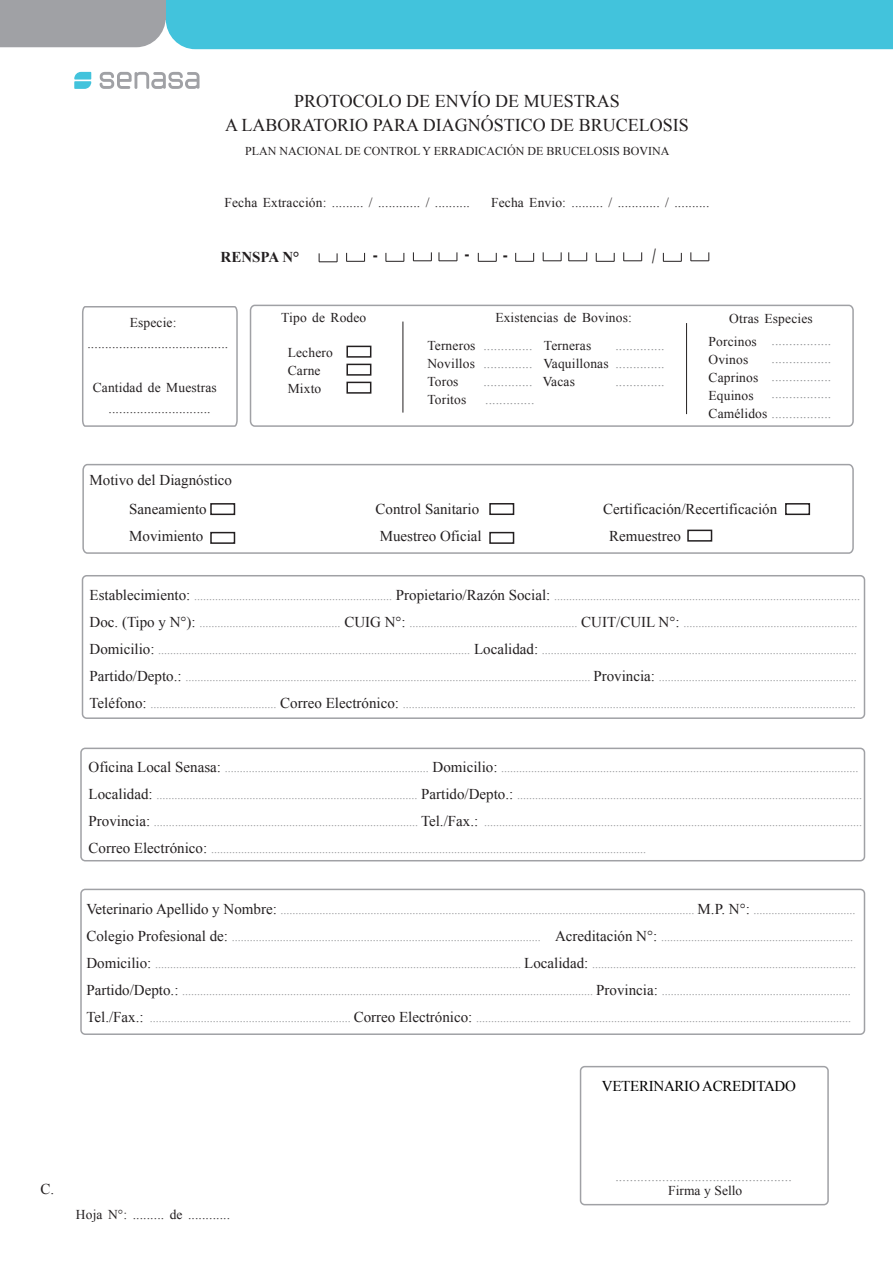
<style>
.page{position:relative;width:893px;height:1263px;background:#fff}
.page>*{position:absolute;margin:0;border:0;box-sizing:border-box;transform-origin:0 0}
.t1{font:700 21px "Times New Roman";color:#231f20;scale:.64 1}
.t2{font:18px/24px "Times New Roman";color:#231f20;text-align:center}
.t3{font:15px "Times New Roman";color:#231f20}
.t4{font:15px "Times New Roman";letter-spacing:-.02em;color:#000}
.t5{font:700 15px "Times New Roman";color:#231f20}
.t6{font:13.5px/18px "Times New Roman";letter-spacing:.01em;color:#231f20}
.t7{font:13.5px "Times New Roman";color:#808285}
.t8{font:12px "Times New Roman";color:#808285}
.t9{font:12px "Times New Roman";color:#231f20}
.s1{color:#808285}
.s2{font-size:15px;color:#231f20}
</style>
<div class="page">
<svg style="left:100px;top:72px;width:100px;height:17px"></svg>
<svg style="left:74px;top:72px;width:17px;height:17px"></svg>
<svg style="left:0;top:20px;width:893px;height:29px;background:#56bed3"></svg>
<div style="left:0;top:0;width:166px;height:20px;background:#a0a1a5"></div>
<div style="left:166px;top:0;width:727px;height:20px;background:#42c3dc"></div>
<svg style="left:82px;top:306px;width:156px;height:121px"></svg>
<svg style="left:249px;top:304px;width:605px;height:123px"></svg>
<svg style="left:82px;top:463px;width:772px;height:91px"></svg>
<div style="left:82px;top:575px;width:783px;height:144px;border:2px solid #a0a1a5;border-radius:4px"></div>
<div style="left:80px;top:748px;width:785px;height:113px;border:2px solid #a0a1a5;border-radius:4px"></div>
<div style="left:80px;top:889px;width:785px;height:146px;border:2px solid #a0a1a5;border-radius:4px"></div>
<div style="left:580px;top:1066px;width:249px;height:139px;border:2px solid #a0a1a5;border-radius:4px"></div>
<div style="left:687px;top:530px;width:25px;height:12px;border:2px solid #231f20"></div>
<h2 class="t2" style="left:225px;top:88px;width:465px">PROTOCOLO DE ENVÍO DE MUESTRAS<br>A LABORATORIO PARA DIAGNÓSTICO DE BRUCELOSIS</h2>
<p class="t9" style="left:245px;top:142px;width:426px">PLAN NACIONAL DE CONTROL Y ERRADICACIÓN DE BRUCELOSIS BOVINA</p>
<p class="t6" style="left:224px;top:193px;width:247px">Fecha Extracción: ......... / ............ / ..........</p>
<p class="t6" style="left:491px;top:193px;width:220px">Fecha Envio: ......... / ............ / ..........</p>
<p class="t5" style="left:221px;top:247px;width:80px">RENSPA N°</p>
<h1 class="t1" style="left:373px;top:239px;width:8px">-</h1>
<h1 class="t1" style="left:465px;top:239px;width:68px">- -</h1>
<h1 class="t1" style="left:652px;top:241px;width:7px">/</h1>
<p class="t6" style="left:87px;top:312px;width:142px;line-height:21px;text-indent:42px">Especie: ........................................</p>
<p class="t6" style="left:109px;top:377px;width:110px;line-height:21px;text-indent:-16px">Cantidad de Muestras .............................</p>
<p class="t3" style="left:90px;top:469px;width:144px">Motivo del Diagnóstico</p>
<p class="t6" style="left:495px;top:308px;width:138px">Existencias de Bovinos:</p>
<p class="t6" style="left:281px;top:308px;width:87px">Tipo de Rodeo</p>
<p class="t6" style="left:729px;top:309px;width:85px">Otras Especies</p>
<p class="t6" style="left:288px;top:343px;width:47px">Lechero<br>Carne<br>Mixto</p>
<p class="t6" style="left:427px;top:336px;width:50px">Terneros</p>
<p class="t6" style="left:544px;top:336px;width:49px">Terneras</p>
<p class="t6" style="left:427px;top:354px;width:49px">Novillos</p>
<p class="t6" style="left:543px;top:354px;width:67px">Vaquillonas</p>
<p class="t6" style="left:427px;top:372px;width:33px">Toros</p>
<p class="t6" style="left:543px;top:372px;width:34px">Vacas</p>
<p class="t6" style="left:427px;top:390px;width:40px">Toritos</p>
<p class="t7" style="left:483px;top:336px;width:51px">..............</p>
<p class="t7" style="left:483px;top:372px;width:51px">..............</p>
<p class="t7" style="left:483px;top:354px;width:51px">..............</p>
<p class="t7" style="left:485px;top:390px;width:51px">..............</p>
<p class="t7" style="left:615px;top:336px;width:51px">..............</p>
<p class="t7" style="left:615px;top:372px;width:51px">..............</p>
<p class="t7" style="left:615px;top:354px;width:51px">..............</p>
<p class="t6" style="left:708px;top:332px;width:124px">Porcinos<br>Ovinos<br>Caprinos<br>Equinos<br>Camélidos <span class="s1">.................</span></p>
<p class="t7" style="left:771px;top:331px;width:61px">.................</p>
<p class="t7" style="left:771px;top:367px;width:61px">.................</p>
<p class="t7" style="left:771px;top:349px;width:61px">.................</p>
<p class="t7" style="left:771px;top:385px;width:61px">.................</p>
<p class="t3" style="left:129px;top:499px;width:79px">Saneamiento</p>
<p class="t3" style="left:376px;top:499px;width:105px">Control Sanitario</p>
<p class="t3" style="left:603px;top:499px;width:176px">Certificación/Recertificación</p>
<p class="t3" style="left:129px;top:526px;width:76px">Movimiento</p>
<p class="t3" style="left:380px;top:526px;width:104px">Muestreo Oficial</p>
<p class="t3" style="left:609px;top:526px;width:73px">Remuestreo</p>
<p class="t8" style="left:90px;top:588px;width:772px"><span class="s2">Establecimiento:</span> .................................................................. <span class="s2">Propietario/Razón Social:</span> ......................................................................................................</p>
<p class="t8" style="left:90px;top:615px;width:769px"><span class="s2">Doc. (Tipo y N°):</span> ............................................... <span class="s2">CUIG N°:</span> ........................................................ <span class="s2">CUIT/CUIL N°:</span> ..........................................................</p>
<p class="t8" style="left:90px;top:642px;width:769px"><span class="s2">Domicilio:</span> ........................................................................................................ <span class="s2">Localidad:</span> .........................................................................................................</p>
<p class="t8" style="left:90px;top:669px;width:769px"><span class="s2">Partido/Depto.:</span> ....................................................................................................................................... <span class="s2">Provincia:</span> ..................................................................</p>
<p class="t8" style="left:90px;top:696px;width:768px"><span class="s2">Teléfono:</span> .......................................... <span class="s2">Correo Electrónico:</span> .......................................................................................................................................................</p>
<p class="t8" style="left:89px;top:760px;width:771px"><span class="s2">Oficina Local Senasa:</span> .................................................................... <span class="s2">Domicilio:</span> .......................................................................................................................</p>
<p class="t8" style="left:89px;top:787px;width:775px"><span class="s2">Localidad:</span> ....................................................................................... <span class="s2">Partido/Depto.:</span> ...................................................................................................................</p>
<p class="t8" style="left:89px;top:814px;width:775px"><span class="s2">Provincia:</span> ........................................................................................ <span class="s2">Tel./Fax.:</span> ..............................................................................................................................</p>
<p class="t8" style="left:89px;top:841px;width:559px"><span class="s2">Correo Electrónico:</span> .................................................................................................................................................</p>
<p class="t8" style="left:86px;top:902px;width:771px"><span class="s2">Veterinario Apellido y Nombre:</span> .......................................................................................................................................... <span class="s2">M.P. N°:</span> ..................................</p>
<p class="t8" style="left:86px;top:929px;width:768px"><span class="s2">Colegio Profesional de:</span> ....................................................................................................... <span class="s2">Acreditación N°:</span> ................................................................</p>
<p class="t8" style="left:86px;top:956px;width:771px"><span class="s2">Domicilio:</span> .......................................................................................................................... <span class="s2">Localidad:</span> ........................................................................................</p>
<p class="t8" style="left:86px;top:983px;width:766px"><span class="s2">Partido/Depto.:</span> ......................................................................................................................................... <span class="s2">Provincia:</span> ...............................................................</p>
<p class="t8" style="left:86px;top:1010px;width:766px"><span class="s2">Tel./Fax.:</span> ................................................................... <span class="s2">Correo Electrónico:</span> .............................................................................................................................</p>
<p class="t4" style="left:602px;top:1076px;width:196px">VETERINARIO ACREDITADO</p>
<p class="t3" style="left:40px;top:1179px;width:15px">C.</p>
<p class="t6" style="left:76px;top:1205px;width:156px">Hoja N°: ......... de ............</p>
<p class="t7" style="left:615px;top:1168px;width:178px">.................................................</p>
<p class="t6" style="left:668px;top:1181px;width:75px">Firma y Sello</p>
</div>
